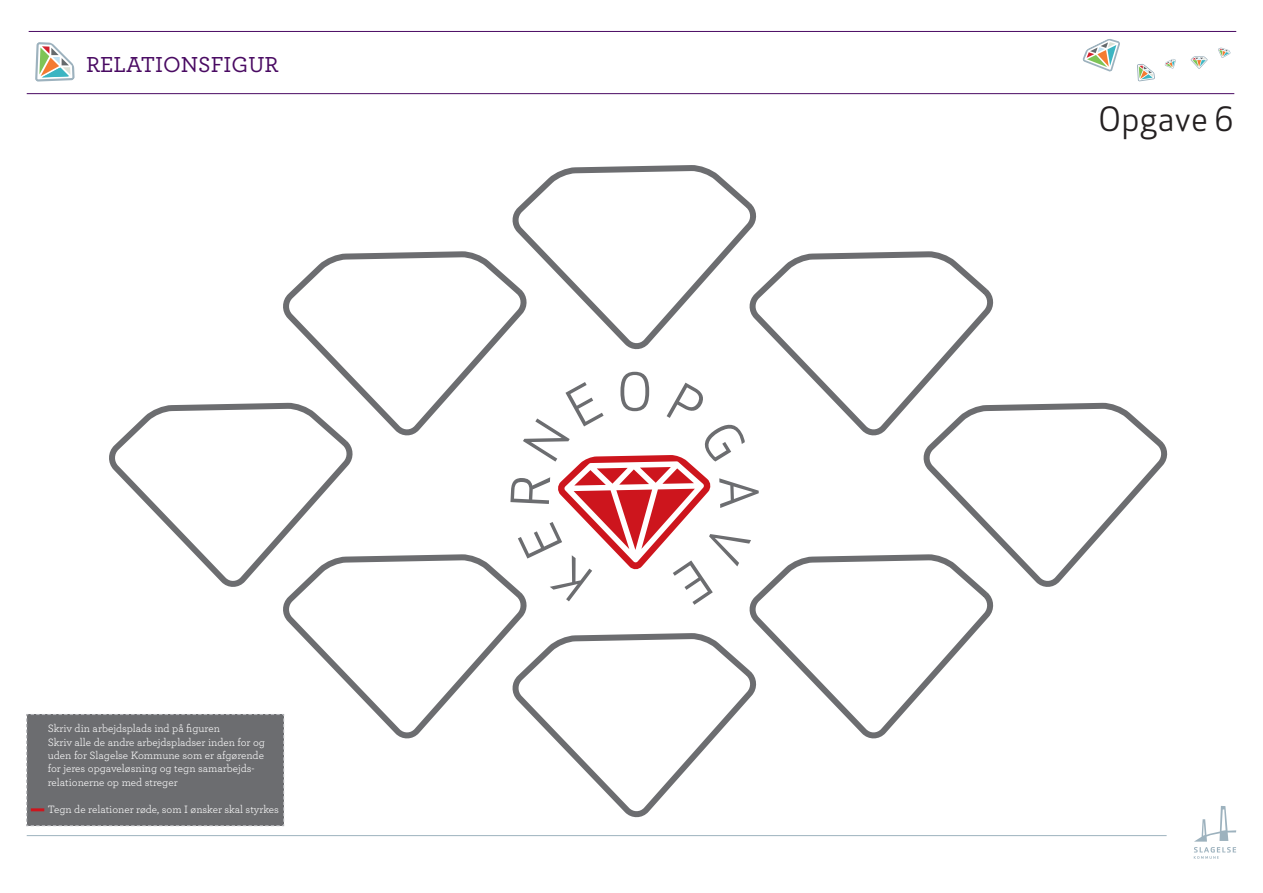
<style>
.page{position:relative;width:1263px;height:893px;background:#fff}
.page>*{position:absolute;margin:0;border:0;box-sizing:border-box;transform-origin:0 0}
.t1{font:32.7px "Apex Sans Book T";color:#231f20}
.t2{font:500 22.8px "Archer";color:#490a62}
.t3{font:11.1px/13.4px "Archer";color:#fff}
</style>
<div class="page">
<svg style="left:35px;top:42px;width:40px;height:40px"></svg>
<svg style="left:1082px;top:39px;width:38px;height:33px"></svg>
<svg style="left:1137px;top:64px;width:18px;height:18px"></svg>
<svg style="left:1190px;top:56px;width:17px;height:13px"></svg>
<svg style="left:1164px;top:59px;width:12px;height:10px"></svg>
<svg style="left:1218px;top:47px;width:13px;height:11px"></svg>
<hr style="left:29px;top:31px;width:1207px;height:1px;background:#490a62">
<hr style="left:27px;top:93px;width:1207px;height:1px;background:#490a62">
<hr style="left:27px;top:835px;width:1139px;height:1px;background:#9db2be">
<svg style="left:1194px;top:806px;width:42px;height:53px"></svg>
<div style="left:26px;top:714px;width:259px;height:113px;background:#6c6d70"></div>
<svg style="left:510px;top:372px;width:249px;height:233px"></svg>
<svg style="left:512px;top:165px;width:245px;height:185px"></svg>
<svg style="left:534px;top:633px;width:209px;height:185px"></svg>
<svg style="left:283px;top:250px;width:251px;height:192px"></svg>
<svg style="left:743px;top:250px;width:251px;height:192px"></svg>
<svg style="left:276px;top:553px;width:258px;height:192px"></svg>
<svg style="left:743px;top:553px;width:251px;height:186px"></svg>
<svg style="left:109px;top:401px;width:251px;height:193px"></svg>
<svg style="left:917px;top:401px;width:251px;height:193px"></svg>
<h2 class="t2" style="left:86px;top:48px;width:194px">RELATIONSFIGUR</h2>
<p class="t3" style="left:48px;top:721px;width:219px">Skriv din arbejdsplads ind på figuren<br>Skriv alle de andre arbejdspladser inden for og uden for Slagelse Kommune som er afgørende for jeres opgaveløsning og tegn samarbejds&shy;relationerne op med streger</p>
<p class="t3" style="left:48px;top:802px;width:233px">Tegn de relationer røde, som I ønsker skal styrkes</p>
<h1 class="t1" style="left:1098px;top:98px;width:137px">Opgave 6</h1>
</div>
